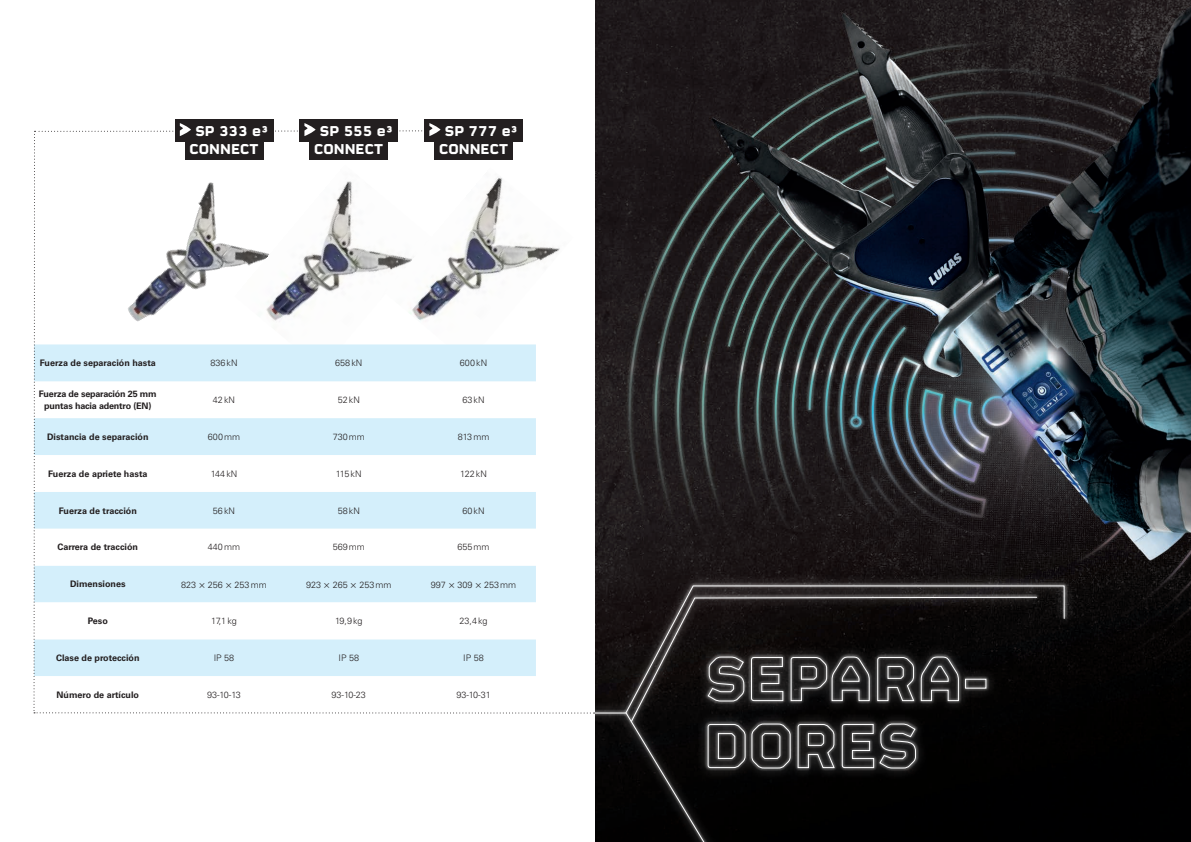
<style>
.page{position:relative;width:1191px;height:842px;background:#fff}
.page>*{position:absolute;margin:0;border:0;box-sizing:border-box;transform-origin:0 0}
.t1{font:700 16px "FS Sinclair";color:#fff}
.t2{font:300 9px "Univers LT Std";color:#231f20}
.t3{font:700 9px "Univers LT Std";color:#231f20}
.t4{font:700 9px "Univers LT Std";letter-spacing:-.02em;color:#231f20}
.s1{font-size:10px}
</style>
<div class="page">
<img style="left:595px;top:0;width:596px;height:842px">
<svg style="left:571px;top:702px;width:46px;height:22px"></svg>
<hr style="left:579px;top:712px;width:47px;height:1px;background:#fff">
<svg style="left:616px;top:575px;width:459px;height:147px;background:#1b1718"></svg>
<svg style="left:624px;top:585px;width:441px;height:129px;background:#242323"></svg>
<svg style="left:621px;top:586px;width:425px;height:144px;background:#221f1f"></svg>
<svg style="left:630px;top:596px;width:407px;height:126px;background:#161313"></svg>
<svg style="left:617px;top:704px;width:81px;height:138px;background:#100f0f"></svg>
<div style="left:175px;top:119px;width:98px;height:23px;background:#231f20"></div>
<div style="left:299px;top:119px;width:99px;height:23px;background:#231f20"></div>
<div style="left:424px;top:119px;width:98px;height:23px;background:#231f20"></div>
<svg style="left:33px;top:123px;width:561px;height:590px"></svg>
<div style="left:434px;top:138px;width:79px;height:22px;background:#231f20"></div>
<svg style="left:698px;top:646px;width:298px;height:66px;background:#0e0d0d"></svg>
<svg style="left:707px;top:656px;width:280px;height:46px;background:#434343"></svg>
<svg style="left:916px;top:713px;width:10px;height:66px"></svg>
<svg style="left:625px;top:712px;width:291px;height:130px;background:#171616"></svg>
<p class="t1" style="left:195px;top:117px;width:74px">SP 333 e³</p>
<p class="t1" style="left:189px;top:135px;width:70px">CONNECT</p>
<p class="t1" style="left:320px;top:117px;width:74px">SP 555 e³</p>
<p class="t1" style="left:314px;top:135px;width:70px">CONNECT</p>
<p class="t1" style="left:445px;top:117px;width:74px">SP 777 e³</p>
<p class="t1" style="left:439px;top:135px;width:70px">CONNECT</p>
<p class="t3" style="left:40px;top:358px;width:118px">Fuerza de separación hasta</p>
<p class="t2" style="left:210px;top:358px;width:29px">836kN</p>
<p class="t2" style="left:335px;top:358px;width:29px">658kN</p>
<p class="t2" style="left:460px;top:358px;width:29px">600kN</p>
<p class="t4" style="left:39px;top:389px;width:119px">Fuerza de separación 25 mm</p>
<p class="t4" style="left:44px;top:401px;width:108px">puntas hacia adentro (EN)</p>
<p class="t2" style="left:213px;top:394px;width:24px">42kN</p>
<p class="t2" style="left:338px;top:394px;width:24px">52kN</p>
<p class="t2" style="left:462px;top:394px;width:24px">63kN</p>
<p class="t3" style="left:47px;top:431px;width:103px">Distancia de separación</p>
<p class="t2" style="left:208px;top:431px;width:34px">600mm</p>
<p class="t2" style="left:333px;top:431px;width:34px">730mm</p>
<p class="t2" style="left:458px;top:431px;width:33px">813mm</p>
<p class="t3" style="left:48px;top:468px;width:101px">Fuerza de apriete hasta</p>
<p class="t2" style="left:211px;top:468px;width:28px">144kN</p>
<p class="t2" style="left:336px;top:468px;width:27px">115kN</p>
<p class="t2" style="left:460px;top:468px;width:28px">122kN</p>
<p class="t3" style="left:59px;top:505px;width:80px">Fuerza de tracción</p>
<p class="t2" style="left:213px;top:505px;width:24px">56kN</p>
<p class="t2" style="left:338px;top:505px;width:24px">58kN</p>
<p class="t2" style="left:462px;top:505px;width:24px">60kN</p>
<p class="t3" style="left:58px;top:542px;width:82px">Carrera de tracción</p>
<p class="t2" style="left:208px;top:542px;width:34px">440mm</p>
<p class="t2" style="left:333px;top:542px;width:34px">569mm</p>
<p class="t2" style="left:457px;top:542px;width:34px">655mm</p>
<p class="t3" style="left:70px;top:579px;width:57px">Dimensiones</p>
<p class="t2" style="left:181px;top:579px;width:87px">823 <span class="s1">×</span> 256 <span class="s1">×</span> 253mm</p>
<p class="t2" style="left:306px;top:579px;width:87px">923 <span class="s1">×</span> 265 <span class="s1">×</span> 253mm</p>
<p class="t2" style="left:431px;top:579px;width:87px">997 <span class="s1">×</span> 309 <span class="s1">×</span> 253mm</p>
<p class="t3" style="left:88px;top:616px;width:22px">Peso</p>
<p class="t2" style="left:211px;top:615px;width:27px">17,1kg</p>
<p class="t2" style="left:335px;top:615px;width:29px">19,9kg</p>
<p class="t2" style="left:459px;top:615px;width:29px">23,4kg</p>
<p class="t3" style="left:56px;top:652px;width:85px">Clase de protección</p>
<p class="t2" style="left:214px;top:652px;width:22px">IP 58</p>
<p class="t2" style="left:338px;top:652px;width:22px">IP 58</p>
<p class="t2" style="left:463px;top:652px;width:22px">IP 58</p>
<p class="t3" style="left:56px;top:689px;width:84px">Número de artículo</p>
<p class="t2" style="left:207px;top:689px;width:35px">93-10-13</p>
<p class="t2" style="left:331px;top:689px;width:36px">93-10-23</p>
<p class="t2" style="left:456px;top:689px;width:36px">93-10-31</p>
</div>
